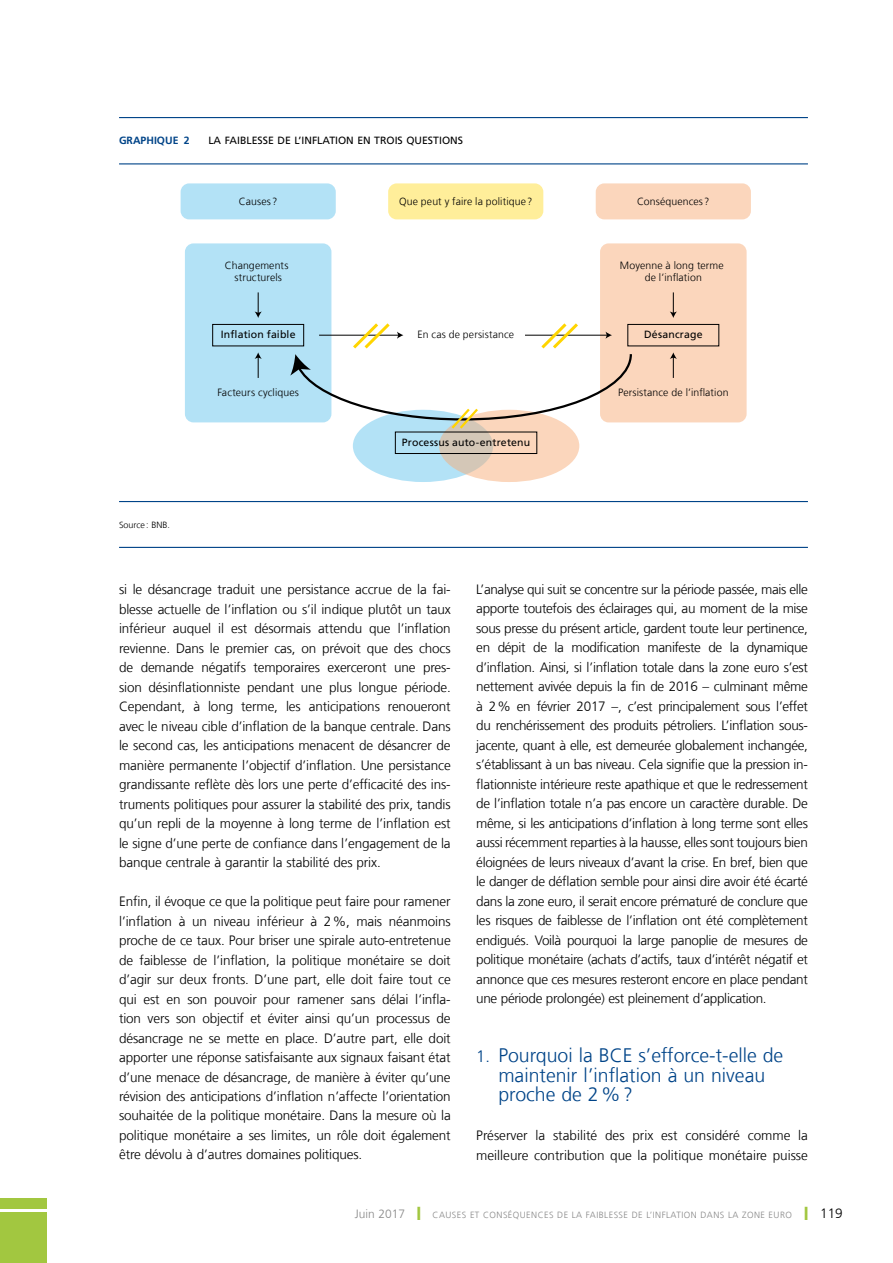
<style>
.page{position:relative;width:893px;height:1263px;background:#fff}
.page>*{position:absolute;margin:0;border:0;box-sizing:border-box;transform-origin:0 0}
.t1{font:300 19.5px/19.5px "Frutiger LT Com";color:#048}
.t2{font:300 13.5px/19.5px "Frutiger LT Com";letter-spacing:-.01em;color:#000;text-align:justify}
.t3{font:300 10.5px/12px "Frutiger LT Com";letter-spacing:.01em;color:#000;text-align:center}
.t4{font:10.5px "Frutiger LT Com";letter-spacing:.01em;color:#000}
.t5{font:700 10.5px "Frutiger LT Com";color:#048}
.t6{font:300 9px "Frutiger LT Com";letter-spacing:.05em;color:#878787}
.t7{font:300 9px "Frutiger LT Com";color:#000}
.s1{font-size:16.5px}
.s2{font-size:12px}
.s3{color:#a2c740}
.s4{font-size:13.5px;color:#000}
</style>
<div class="page">
<div style="left:0;top:1198px;width:47px;height:11px;background:#a2c740"></div>
<div style="left:0;top:1213px;width:47px;height:50px;background:#a2c740"></div>
<hr style="left:119px;top:117px;width:689px;height:1px;background:#048">
<hr style="left:119px;top:163px;width:689px;height:1px;background:#048">
<hr style="left:119px;top:501px;width:689px;height:1px;background:#048">
<div style="left:353px;top:410px;width:140px;height:72px;background:#b3e2f6;border-radius:50%"></div>
<svg style="left:439px;top:410px;width:140px;height:72px;background:#edcfb8"></svg>
<div style="left:185px;top:243px;width:146px;height:179px;background:#b3e2f6;border-radius:9px"></div>
<div style="left:181px;top:183px;width:155px;height:36px;background:#b3e2f6;border-radius:9px"></div>
<div style="left:596px;top:183px;width:155px;height:36px;background:#fbd6bc;border-radius:9px"></div>
<div style="left:388px;top:183px;width:155px;height:36px;background:#ffee9a;border-radius:9px"></div>
<div style="left:212px;top:324px;width:92px;height:22px;border:1px solid #000"></div>
<svg style="left:255px;top:292px;width:7px;height:26px"></svg>
<svg style="left:255px;top:352px;width:7px;height:26px"></svg>
<div style="left:600px;top:243px;width:147px;height:179px;background:#fbd6bc;border-radius:9px"></div>
<div style="left:627px;top:324px;width:92px;height:22px;border:1px solid #000"></div>
<svg style="left:670px;top:292px;width:7px;height:26px"></svg>
<svg style="left:670px;top:352px;width:7px;height:26px"></svg>
<svg style="left:290px;top:320px;width:343px;height:111px"></svg>
<div style="left:395px;top:432px;width:142px;height:22px;border:1px solid #000"></div>
<hr style="left:119px;top:547px;width:689px;height:1px;background:#048">
<p class="t5" style="left:119px;top:134px;width:72px">GRAPHIQUE 2</p>
<p class="t4" style="left:208px;top:134px;width:256px">LA FAIBLESSE DE L’INFLATION EN TROIS QUESTIONS</p>
<p class="t3" style="left:239px;top:195px;width:40px">Causes?</p>
<p class="t3" style="left:399px;top:195px;width:135px">Que peut y faire la politique?</p>
<p class="t3" style="left:637px;top:195px;width:74px">Conséquences?</p>
<p class="t3" style="left:225px;top:260px;width:65px">Changements structurels</p>
<p class="t4" style="left:221px;top:328px;width:76px">Inflation faible</p>
<p class="t3" style="left:217px;top:386px;width:83px">Facteurs cycliques</p>
<p class="t7" style="left:119px;top:519px;width:52px">Source: BNB.</p>
<p class="t3" style="left:417px;top:329px;width:98px">En cas de persistance</p>
<p class="t4" style="left:402px;top:436px;width:130px">Processus auto-entretenu</p>
<p class="t3" style="left:620px;top:260px;width:105px">Moyenne à long terme de l’inflation</p>
<p class="t4" style="left:644px;top:328px;width:60px">Désancrage</p>
<p class="t3" style="left:618px;top:386px;width:112px">Persistance de l’inflation</p>
<p class="t2" style="left:119px;top:579px;width:333px">si le désancrage traduit une persistance accrue de la fai‑ blesse actuelle de l’inflation ou s’il indique plutôt un taux inférieur auquel il est désormais attendu que l’inflation revienne. Dans le premier cas, on prévoit que des chocs de demande négatifs temporaires exerceront une pres‑ sion désinflationniste pendant une plus longue période.<br>Cependant, à long terme, les anticipations renoueront avec le niveau cible d’inflation de la banque centrale. Dans le second cas, les anticipations menacent de désancrer de manière permanente l’objectif d’inflation. U ne persistance grandissante reflète dès lors une perte d’efficacité des ins‑ truments politiques pour assurer la stabilité des prix, tandis qu’un repli de la moyenne à long terme de l’inflation est le signe d’une perte de confiance dans l’engagement de la banque centrale à garantir la stabilité des prix.</p>
<p class="t2" style="left:119px;top:891px;width:333px">Enfin, il évoque ce que la politique peut faire pour ramener l’inflation à un niveau inférieur à 2%, mais néanmoins proche de ce taux. Pour briser une spirale auto‑entretenue de faiblesse de l’inflation, la politique monétaire se doit d’agir sur deux fronts. D’une part, elle doit faire tout ce qui est en son pouvoir pour ramener sans délai l’infla‑ tion vers son objectif et éviter ainsi qu’un processus de désancrage ne se mette en place. D’autre part, elle doit apporter une réponse satisfaisante aux signaux faisant état d’une menace de désancrage, de manière à éviter qu’une révision des anticipations d’inflation n’affecte l’orientation souhaitée de la politique monétaire. Dans la mesure où la politique monétaire a ses limites, un rôle doit également être dévolu à d’autres domaines politiques.</p>
<p class="t2" style="left:476px;top:579px;width:333px">L’analyse qui suit se concentre sur la période passée, mais elle apporte toutefois des éclairages qui, au moment de la mise sous presse du présent article, gardent toute leur pertinence, en dépit de la modification manifeste de la dynamique d’inflation. Ainsi, si l’inflation totale dans la zone euro s’est nettement avivée depuis la fin de 2016 – culminant même à 2% en février 2017 –, c’est principalement sous l’effet du renchérissement des produits pétroliers. L’inflation sous&shy;jacente, quant à elle, est demeurée globalement inchangée, s’établissant à un bas niveau. Cela signifie que la pression in‑ flationniste intérieure reste apathique et que le redressement de l’inflation totale n’a pas encore un caractère durable. De même, si les anticipations d’inflation à long terme sont elles aussi récemment reparties à la hausse, elles sont toujours bien éloignées de leurs niveaux d’avant la crise. En bref, bien que le danger de déflation semble pour ainsi dire avoir été écarté dans la zone euro, il serait encore prématuré de conclure que les risques de faiblesse de l’inflation ont été complètement endigués. Voilà pourquoi la large panoplie de mesures de politique monétaire (achats d’actifs, taux d’intérêt négatif et annonce que ces mesures resteront encore en place pendant une période prolongée) est pleinement d’application.</p>
<h1 class="t1" style="left:498px;top:1045px;width:286px;text-indent:-22px"><span class="s1">1.</span> Pourquoi la BCE s’efforce-t-elle de maintenir l’inflation à un niveau proche de 2%?</h1>
<p class="t2" style="left:476px;top:1125px;width:333px">Préserver la stabilité des prix est considéré comme la meilleure contribution que la politique monétaire puisse</p>
<p class="t6" style="left:355px;top:1209px;width:490px"><span class="s2">Juin 2017</span> <span class="s3">❙</span> Causes et conséquences de la faiblesse de l’inflation dans la zone euro <span class="s3">❙</span> <span class="s4">119</span></p>
</div>
